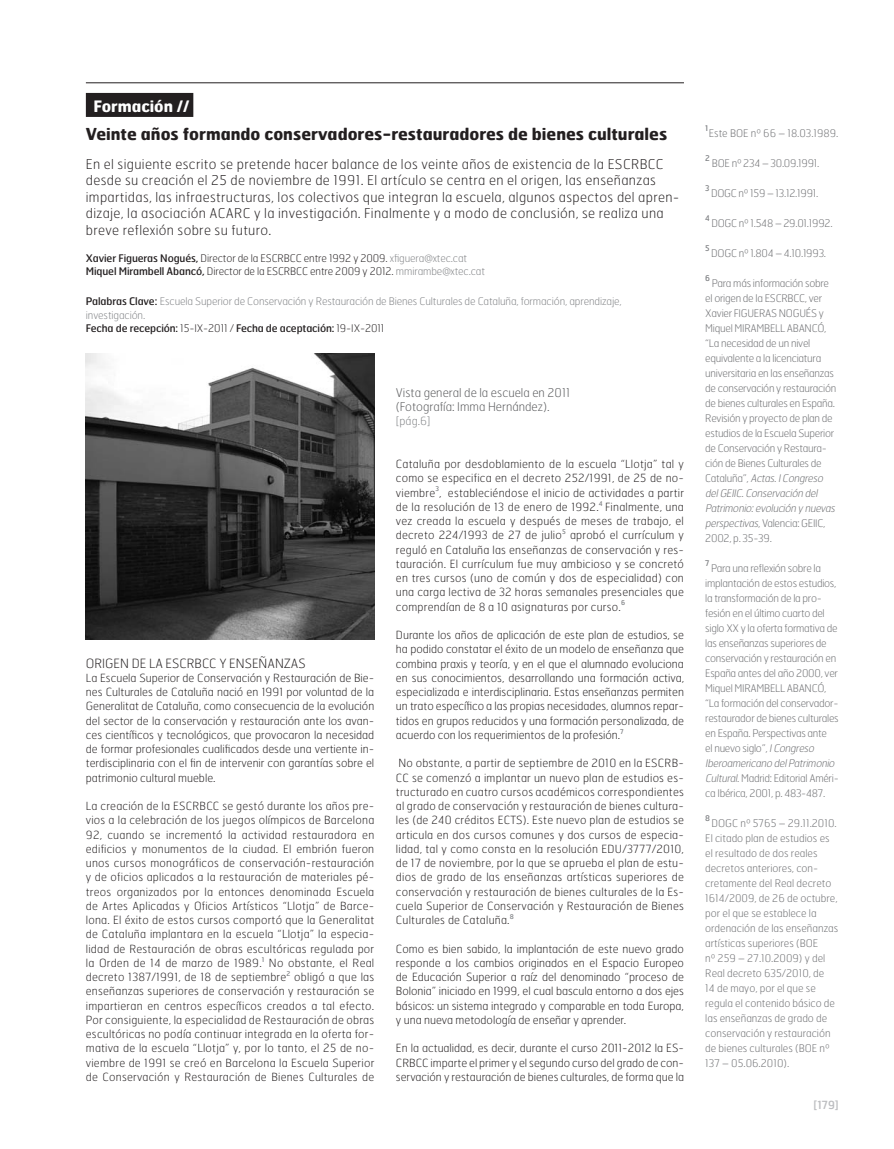
<style>
.page{position:relative;width:894px;height:1149px;background:#fff}
.page>*{position:absolute;margin:0;border:0;box-sizing:border-box;transform-origin:0 0}
.Abstracte_articulo{font:700 16.5px "Hermes";color:#231f20}
.Titular_articulo{font:700 15.75px "Hermes";color:#fff}
.Abstracte_articulo-2{font:100 13.5px/16.5px "Hermes";letter-spacing:.025em;color:#231f20}
.Entradilla{font:100 12.75px "Hermes";color:#231f20}
.Pie_de_foto{font:100 12px/14.2px "Hermes";color:#57585a}
.Txt_CAST{font:100 11.25px/14.2px "Hermes";letter-spacing:.02em;color:#231f20;text-align:justify}
.Pie_de_foto-2{font:100 11.25px "Hermes";color:#808285}
.t1{font:11.25px "Hermes";color:#bcbdc0}
.Notas_articulo{font:100 10.5px/15px "Hermes";letter-spacing:-.025em;color:#6c6d70}
.Notas_articulo-2{font:100 10.5px/15px "Hermes";color:#6c6d70}
.Cargo_Castellano{font:100 10.5px "Hermes";letter-spacing:-.01em;color:#231f20}
.Cargo_Castellano-2{font:100 10.5px/13.5px "Hermes";letter-spacing:-.01em;color:#808285}
.Cargo_Castellano-3{font:10.5px "Hermes";letter-spacing:-.01em;color:#231f20}
.Notas_articulo-3{font:7.8px "Hermes";color:#808285}
.Txt_CAST-2{font:6.6px "Hermes";color:#808285}
.s1{font-weight:400}
.s2{color:#808285}
.s3{font-weight:400;color:#231f20}
.s4{font-weight:100}
.s5{font-style:italic}
</style>
<div class="page">
<div style="left:86px;top:93px;width:107px;height:24px;background:#231f20"></div>
<img style="left:86px;top:354px;width:288px;height:286px">
<hr style="left:86px;top:82px;width:598px;height:1px;background:#231f20">
<p class="Titular_articulo" style="left:93px;top:96px;width:98px">Formación //</p>
<p class="Abstracte_articulo" style="left:86px;top:123px;width:583px">Veinte años formando conservadores-restauradores de bienes culturales</p>
<p class="Abstracte_articulo-2" style="left:86px;top:155px;width:595px">En el siguiente escrito se pretende hacer balance de los veinte años de existencia de la ESCRBCC desde su creación el 25 de noviembre de 1991. El artículo se centra en el origen, las enseñanzas impartidas, las infraestructuras, los colectivos que integran la escuela, algunos aspectos del apren&shy;dizaje, la asociación ACARC y la investigación. Finalmente y a modo de conclusión, se realiza una breve reflexión sobre su futuro.</p>
<p class="Cargo_Castellano" style="left:86px;top:251px;width:383px"><span class="s1">Xavier Figueras Nogués,</span> Director de la ESCRBCC entre 1992 y 2009. <span class="s2">xfiguera@xtec.cat</span></p>
<p class="Cargo_Castellano" style="left:86px;top:265px;width:400px"><span class="s1">Miquel Mirambell Abancó,</span> Director de la ESCRBCC entre 2009 y 2012. <span class="s2">mmirambe@xtec.cat</span></p>
<p class="Cargo_Castellano-2" style="left:86px;top:294px;width:537px"><span class="s3">Palabras Clave:</span> Escuela Superior de Conservación y Restauración de Bienes Culturales de Cataluña, formación, aprendizaje, investigación.</p>
<p class="Cargo_Castellano-3" style="left:86px;top:322px;width:300px">Fecha de recepción: <span class="s4">15-IX-2011 /</span> Fecha de aceptación: <span class="s4">19-IX-2011</span></p>
<p class="Entradilla" style="left:86px;top:655px;width:221px">ORIGEN DE LA ESCRBCC Y ENSEÑANZAS</p>
<p class="Txt_CAST" style="left:86px;top:670px;width:290px">La Escuela Superior de Conservación y Restauración de Bie&shy;nes Culturales de Cataluña nació en 1991 por voluntad de la Generalitat de Cataluña, como consecuencia de la evolución del sector de la conservación y restauración ante los avan&shy;ces científicos y tecnológicos, que provocaron la necesidad de formar profesionales cualificados desde una vertiente in&shy;terdisciplinaria con el fin de intervenir con garantías sobre el patrimonio cultural mueble.</p>
<p class="Txt_CAST" style="left:86px;top:798px;width:290px">La creación de la ESCRBCC se gestó durante los años pre&shy;vios a la celebración de los juegos olímpicos de Barcelona 92, cuando se incrementó la actividad restauradora en edificios y monumentos de la ciudad. El embrión fueron unos cursos monográficos de conservación-restauración y de oficios aplicados a la restauración de materiales pé&shy;treos organizados por la entonces denominada Escuela de Artes Aplicadas y Oficios Artísticos “Llotja” de Barce&shy;lona. El éxito de estos cursos comportó que la Generalitat de Cataluña implantara en la escuela “Llotja” la especia&shy;lidad de Restauración de obras escultóricas regulada por la Orden de 14 de marzo de 1989.</p>
<p class="Txt_CAST-2" style="left:262px;top:955px;width:4px">1</p>
<p class="Txt_CAST" style="left:86px;top:955px;width:290px;text-indent:183px">No obstante, el Real decreto 1387/1991, de 18 de septiembre</p>
<p class="Txt_CAST-2" style="left:286px;top:969px;width:5px">2</p>
<p class="Txt_CAST" style="left:86px;top:969px;width:290px;text-indent:208px">obligó a que las enseñanzas superiores de conservación y restauración se impartieran en centros específicos creados a tal efecto.<br>Por consiguiente, la especialidad de Restauración de obras escultóricas no podía continuar integrada en la oferta for&shy;mativa de la escuela “Llotja” y, por lo tanto, el 25 de no&shy;viembre de 1991 se creó en Barcelona la Escuela Superior de Conservación y Restauración de Bienes Culturales de</p>
<p class="Pie_de_foto" style="left:396px;top:385px;width:176px">Vista general de la escuela en 2011 (Fotografía: Imma Hernández).</p>
<p class="Pie_de_foto-2" style="left:396px;top:414px;width:36px">[pág.6]</p>
<p class="Txt_CAST" style="left:396px;top:456px;width:289px">Cataluña por desdoblamiento de la escuela “Llotja” tal y como se especifica en el decreto 252/1991, de 25 de no&shy;viembre , estableciéndose el inicio de actividades a partir</p>
<p class="Txt_CAST-2" style="left:435px;top:485px;width:5px">3</p>
<p class="Txt_CAST" style="left:396px;top:499px;width:204px">de la resolución de 13 de enero de 1992.</p>
<p class="Txt_CAST-2" style="left:599px;top:499px;width:5px">4</p>
<p class="Txt_CAST" style="left:396px;top:499px;width:289px;text-indent:209px">Finalmente, una vez creada la escuela y después de meses de trabajo, el decreto 224/1993 de 27 de julio</p>
<p class="Txt_CAST-2" style="left:562px;top:527px;width:5px">5</p>
<p class="Txt_CAST" style="left:396px;top:528px;width:289px;text-indent:174px">aprobó el currículum y reguló en Cataluña las enseñanzas de conservación y res&shy;tauración. El currículum fue muy ambicioso y se concretó en tres cursos (uno de común y dos de especialidad) con una carga lectiva de 32 horas semanales presenciales que comprendían de 8 a 10 asignaturas por curso.</p>
<p class="Txt_CAST-2" style="left:621px;top:599px;width:6px">6</p>
<p class="Txt_CAST" style="left:396px;top:627px;width:289px">Durante los años de aplicación de este plan de estudios, se ha podido constatar el éxito de un modelo de enseñanza que combina praxis y teoría, y en el que el alumnado evoluciona en sus conocimientos, desarrollando una formación activa, especializada e interdisciplinaria. Estas enseñanzas permiten un trato específico a las propias necesidades, alumnos repar&shy;tidos en grupos reducidos y una formación personalizada, de acuerdo con los requerimientos de la profesión.</p>
<p class="Txt_CAST-2" style="left:620px;top:727px;width:5px">7</p>
<p class="Txt_CAST" style="left:396px;top:756px;width:289px">No obstante, a partir de septiembre de 2010 en la ESCRB-CC se comenzó a implantar un nuevo plan de estudios es&shy;tructurado en cuatro cursos académicos correspondientes al grado de conservación y restauración de bienes cultura&shy;les (de 240 créditos ECTS). Este nuevo plan de estudios se articula en dos cursos comunes y dos cursos de especia&shy;lidad, tal y como consta en la resolución EDU/3777/2010, de 17 de noviembre, por la que se aprueba el plan de estu&shy;dios de grado de las enseñanzas artísticas superiores de conservación y restauración de bienes culturales de la Es&shy;cuela Superior de Conservación y Restauración de Bienes Culturales de Cataluña.</p>
<p class="Txt_CAST-2" style="left:510px;top:912px;width:6px">8</p>
<p class="Txt_CAST" style="left:396px;top:941px;width:289px">Como es bien sabido, la implantación de este nuevo grado responde a los cambios originados en el Espacio Europeo de Educación Superior a raíz del denominado “proceso de Bolonia” iniciado en 1999, el cual bascula entorno a dos ejes básicos: un sistema integrado y comparable en toda Europa, y una nueva metodología de enseñar y aprender.</p>
<p class="Txt_CAST" style="left:396px;top:1041px;width:289px">En la actualidad, es decir, durante el curso 2011-2012 la ES-CRBCC imparte el primer y el segundo curso del grado de con&shy;servación y restauración de bienes culturales, de forma que la</p>
<p class="Notas_articulo-3" style="left:705px;top:123px;width:5px">1</p>
<p class="Notas_articulo-2" style="left:708px;top:125px;width:131px">Este BOE nº 66 – 18.03.1989.</p>
<p class="Notas_articulo-3" style="left:705px;top:153px;width:6px">2</p>
<p class="Notas_articulo" style="left:712px;top:155px;width:109px">BOE nº 234 – 30.09.1991.</p>
<p class="Notas_articulo-3" style="left:705px;top:183px;width:6px">3</p>
<p class="Notas_articulo" style="left:711px;top:185px;width:109px">DOGC nº 159 – 13.12.1991.</p>
<p class="Notas_articulo-3" style="left:705px;top:213px;width:6px">4</p>
<p class="Notas_articulo" style="left:711px;top:215px;width:123px">DOGC nº 1.548 – 29.01.1992.</p>
<p class="Notas_articulo-3" style="left:705px;top:243px;width:6px">5</p>
<p class="Notas_articulo" style="left:711px;top:245px;width:116px">DOGC nº 1.804 – 4.10.1993.</p>
<p class="Notas_articulo-3" style="left:705px;top:273px;width:6px">6</p>
<p class="Notas_articulo" style="left:705px;top:275px;width:133px;text-indent:7px">Para más información sobre el origen de la ESCRBCC, ver<br>Xavier FIGUERAS NOGUÉS y<br>Miquel MIRAMBELL ABANCÓ, “La necesidad de un nivel equivalente a la licenciatura universitaria en las enseñanzas de conservación y restauración de bienes culturales en España.<br>Revisión y proyecto de plan de estudios de la Escuela Superior de Conservación y Restaura&shy;ción de Bienes Culturales de<br>C a t a l u ñ a ” , <span class="s5">Actas.ICongreso delGEIIC.Conservación del<br>Patrimonio:evolución y nuevas perspectivas</span>, Valencia: GEIIC,<br>2002, p. 35-39.</p>
<p class="Notas_articulo-3" style="left:705px;top:558px;width:6px">7</p>
<p class="Notas_articulo" style="left:705px;top:560px;width:135px;text-indent:6px">Para una reflexión sobre la implantación de estos estudios, la transformación de la pro&shy;fesión en el último cuarto del siglo XX y la oferta formativa de las enseñanzas superiores de conservación y restauración en<br>España antes del año 2000, ver<br>Miquel MIRAMBELL ABANCÓ, “La formación del conservador&shy;restaurador de bienes culturales en España. Perspectivas ante<br>el nuevo siglo”, <span class="s5">ICongreso<br>Iberoamericano delPatrimonio<br>Cultural</span>. Madrid: Editorial Améri&shy;ca Ibérica, 2001, p. 483-487.</p>
<p class="Notas_articulo-3" style="left:705px;top:813px;width:6px">8</p>
<p class="Notas_articulo-2" style="left:705px;top:815px;width:135px;text-indent:6px">DOGC nº 5765 – 29.11.2010.<br>El citado plan de estudios es el resultado de dos reales decretos anteriores, con&shy;cretamente del Real decreto<br>1614/2009, de 26 de octubre, por el que se establece la ordenación de las enseñanzas artísticas superiores (BOE<br>nº 259 – 27.10.2009) y del<br>Real decreto 635/2010, de<br>14 de mayo, por el que se regula el contenido básico de las enseñanzas de grado de conservación y restauración de bienes culturales (BOE nº<br>137 – 05.06.2010).</p>
<p class="t1" style="left:813px;top:1098px;width:27px">[179]</p>
</div>
